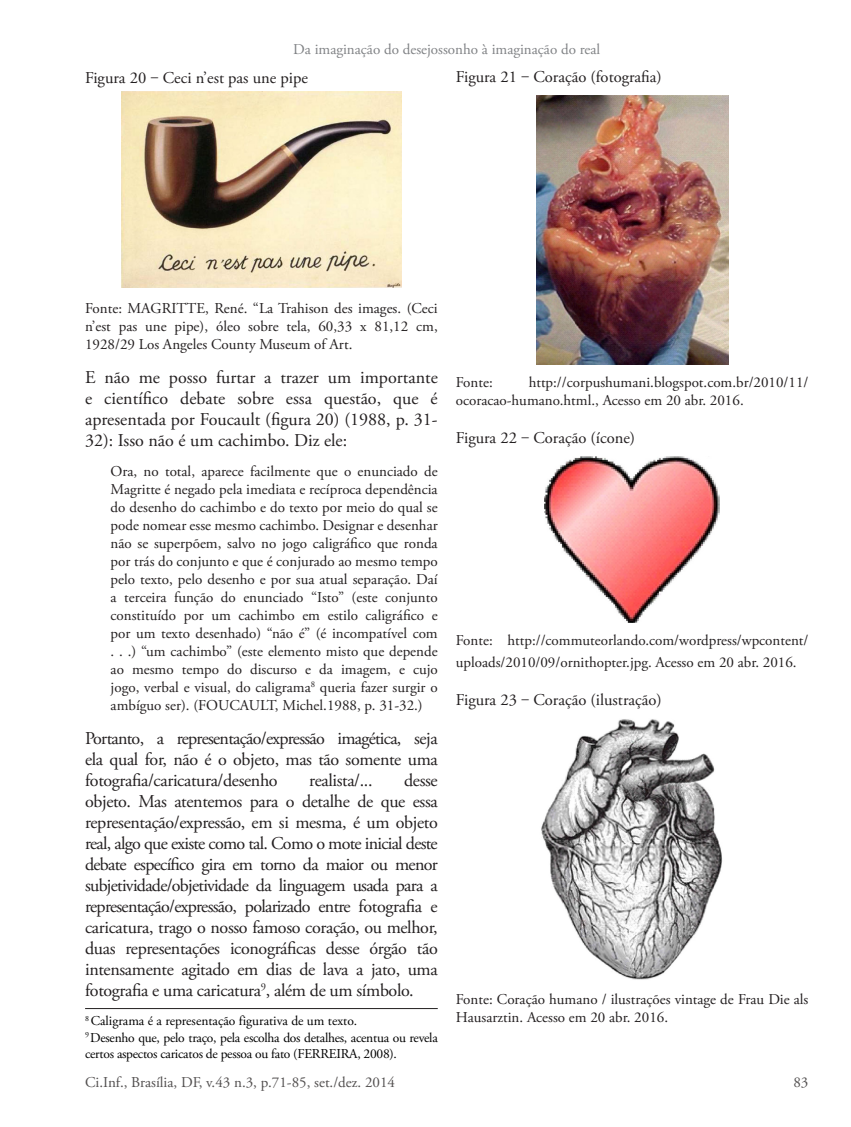
<style>
.page{position:relative;width:851px;height:1127px;background:#fff}
.page>*{position:absolute;margin:0;border:0;box-sizing:border-box;transform-origin:0 0}
.Corpo_de_Texto{font:18px/21px "Adobe Garamond Pro";letter-spacing:-.02em;color:#231f20;text-align:justify}
.Ci_Inf__Título_image{font:16.5px "Adobe Garamond Pro";color:#231f20}
.Citação{font:15px/18px "Adobe Garamond Pro";color:#231f20;text-align:justify}
.Fonte{font:15px/18px "Adobe Garamond Pro";color:#231f20}
.t1{font:15px "Adobe Garamond Pro";color:#524f4f}
.t2{font:15px "Adobe Garamond Pro";color:#808285}
.Notas_de_rodapé{font:13.5px/16.5px "Adobe Garamond Pro";letter-spacing:-.02em;color:#000}
.Notas_de_rodapé-2{font:13.5px "Adobe Garamond Pro";color:#000}
</style>
<div class="page">
<img style="left:122px;top:91px;width:279px;height:196px">
<hr style="left:85px;top:1008px;width:352px;height:1px;background:#231f20">
<img style="left:536px;top:96px;width:192px;height:269px">
<img style="left:544px;top:457px;width:175px;height:165px">
<img style="left:541px;top:719px;width:182px;height:261px">
<p class="t2" style="left:293px;top:40px;width:308px">Da imaginação do desejossonho à imaginação do real</p>
<p class="Ci_Inf__Título_image" style="left:85px;top:68px;width:224px">Figura 20 ‒ Ceci n’est pas une pipe</p>
<p class="Ci_Inf__Título_image" style="left:455px;top:67px;width:207px">Figura 21 ‒ Coração (fotografia)</p>
<p class="Fonte" style="left:85px;top:299px;width:354px;text-align:justify">Fonte: MAGRITTE, René. “La Trahison des images. (Ceci n’est pas une pipe), óleo sobre tela, 60,33 x 81,12 cm, 1928/29 Los Angeles County Museum of Art.</p>
<p class="Corpo_de_Texto" style="left:85px;top:367px;width:354px">E não me posso furtar a trazer um importante e científico debate sobre essa questão, que é apresentada por Foucault (figura 20) (1988, p. 31- 32): Isso não é um cachimbo. Diz ele:</p>
<p class="Citação" style="left:111px;top:463px;width:328px">Ora, no total, aparece facilmente que o enunciado de Magritte é negado pela imediata e recíproca dependência do desenho do cachimbo e do texto por meio do qual se pode nomear esse mesmo cachimbo. Designar e desenhar não se superpõem, salvo no jogo caligráfico que ronda por trás do conjunto e que é conjurado ao mesmo tempo pelo texto, pelo desenho e por sua atual separação. Daí a terceira função do enunciado “Isto” (este conjunto constituído por um cachimbo em estilo caligráfico e por um texto desenhado) “não é” (é incompatível com . . .) “um cachimbo” (este elemento misto que depende ao mesmo tempo do discurso e da imagem, e cujo jogo, verbal e visual, do caligrama<sup>8</sup> queria fazer surgir o ambíguo ser). (FOUCAULT, Michel.1988, p. 31-32.)</p>
<p class="Corpo_de_Texto" style="left:85px;top:728px;width:354px">Portanto, a representação/expressão imagética, seja ela qual for, não é o objeto, mas tão somente uma fotografia/caricatura/desenho</p>
<p class="Corpo_de_Texto" style="left:85px;top:770px;width:354px;text-indent:319px">desse objeto. Mas atentemos para o detalhe de que essa representação/expressão, em si mesma, é um objeto real, algo que existe como tal. Como o mote inicial deste debate específico gira em torno da maior ou menor subjetividade/objetividade da linguagem usada para a representação/expressão, polarizado entre fotografia e caricatura, trago o nosso famoso coração, ou melhor, duas representações iconográficas desse órgão tão intensamente agitado em dias de lava a jato, uma fotografia e uma caricatura<sup>9</sup>, além de um símbolo.</p>
<p class="Notas_de_rodapé-2" style="left:85px;top:1012px;width:273px"><sup>8</sup> Caligrama é a representação figurativa de um texto.</p>
<p class="Notas_de_rodapé" style="left:85px;top:1029px;width:354px"><sup>9</sup> Desenho que, pelo traço, pela escolha dos detalhes, acentua ou revela certos aspectos caricatos de pessoa ou fato (FERREIRA, 2008).</p>
<p class="Corpo_de_Texto" style="left:309px;top:770px;width:65px">realista/...</p>
<p class="Fonte" style="left:455px;top:374px;width:354px;text-indent:73px">http://corpushumani.blogspot.com.br/2010/11/ ocoracao-humano.html., Acesso em 20 abr. 2016.</p>
<p class="Ci_Inf__Título_image" style="left:455px;top:427px;width:181px">Figura 22 ‒ Coração (ícone)</p>
<p class="Fonte" style="left:455px;top:374px;width:38px">Fonte:</p>
<p class="Fonte" style="left:455px;top:629px;width:354px;line-height:22.5px">Fonte: http://commuteorlando.com/wordpress/wpcontent/ uploads/2010/09/ornithopter.jpg. Acesso em 20 abr. 2016.</p>
<p class="Ci_Inf__Título_image" style="left:455px;top:689px;width:207px">Figura 23 ‒ Coração (ilustração)</p>
<p class="Fonte" style="left:455px;top:990px;width:354px">Fonte: Coração humano / ilustrações vintage de Frau Die als<br>Hausarztin. Acesso em 20 abr. 2016.</p>
<p class="t1" style="left:85px;top:1073px;width:311px">Ci.Inf., Brasília, DF, v.43 n.3, p.71-85, set./dez. 2014</p>
<p class="t1" style="left:793px;top:1073px;width:16px">83</p>
</div>
